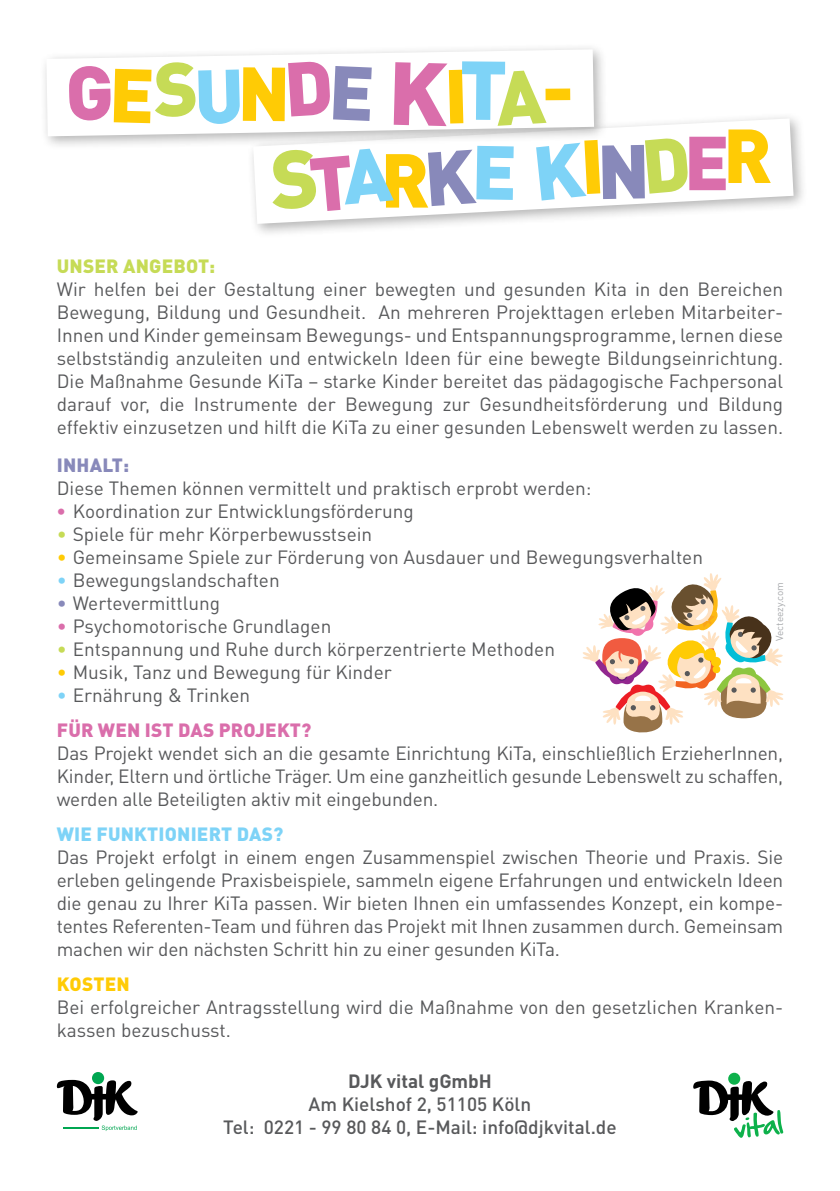
<style>
.page{position:relative;width:840px;height:1191px;background:#fff}
.page>*{position:absolute;margin:0;border:0;box-sizing:border-box;transform-origin:0 0}
.t1{font:19px/23px "DINOT";color:#58595b;text-align:justify}
.t2{font:500 19px/23px "DINOT";color:#58595b;text-align:center}
.t3{font:900 19px/35px "DINOT";letter-spacing:.01em;color:#da6eab}
.t4{font:900 19px "DINOT";letter-spacing:.01em;color:#7ed3f7}
.t5{font:900 19px "DINOT";letter-spacing:.01em;color:#c6db56}
.t6{font:700 19px "DINOT";color:#58595b}
.t7{font:900 19px "DINOT";letter-spacing:.01em;color:#8889ba}
.t8{font:900 19px "DINOT";letter-spacing:.01em;color:#ffcb05}
.t9{font:10px "DINOT";color:#a7a9ac}
.s1{font-weight:900;color:#da6eab}
.s2{color:#c6db56}
.s3{color:#ffcb05}
.s4{color:#7ed3f7}
.s5{color:#8889ba}
.s6{color:#da6eab}
.s7{font-weight:400;color:#7ed3f7}
.s8{font-weight:400;color:#58595b}
</style>
<div class="page">
<div style="left:92px;top:1072px;width:12px;height:12px;background:#00a651;border-radius:50%"></div>
<svg style="left:57px;top:1079px;width:81px;height:52px"></svg>
<hr style="left:63px;top:1127px;width:36px;height:2px;background:#00a651">
<svg style="left:727px;top:1072px;width:12px;height:12px"></svg>
<svg style="left:693px;top:1080px;width:89px;height:57px"></svg>
<div style="left:247px;top:112px;width:561px;height:126px;background:#000;opacity:.3"></div>
<svg style="left:253px;top:118px;width:540px;height:106px"></svg>
<div style="left:39px;top:42px;width:569px;height:109px;background:#000;opacity:.3"></div>
<svg style="left:46px;top:49px;width:547px;height:87px"></svg>
<svg style="left:68px;top:61px;width:702px;height:150px"></svg>
<div style="left:545px;top:88px;width:25px;height:12px;background:#ffcb05"></div>
<svg style="left:583px;top:573px;width:200px;height:160px"></svg>
<p class="t5" style="left:57px;top:253px;width:160px">UNSER ANGEBOT:</p>
<p class="t1" style="left:57px;top:276px;width:727px">Wir helfen bei der Gestaltung einer bewegten und gesunden Kita in den Bereichen Bewegung, Bildung und Gesundheit. An mehreren Projekttagen erleben Mitarbeiter-Innen und Kinder gemeinsam Bewegungs- und Entspannungsprogramme, lernen diese selbstständig anzuleiten und entwickeln Ideen für eine bewegte Bildungseinrichtung.<br>Die Maßnahme Gesunde KiTa – starke Kinder bereitet das pädagogische Fachpersonal darauf vor, die Instrumente der Bewegung zur Gesundheitsförderung und Bildung effektiv einzusetzen und hilft die KiTa zu einer gesunden Lebenswelt werden zu lassen.</p>
<p class="t7" style="left:57px;top:452px;width:74px">INHALT:</p>
<p class="t1" style="left:57px;top:475px;width:536px">Diese Themen können vermittelt und praktisch erprobt werden:</p>
<p class="t1" style="left:57px;top:498px;width:358px"><span class="s1">•</span> Koordination zur Entwicklungsförderung</p>
<p class="t1" style="left:57px;top:521px;width:317px"><span class="s2">•</span> Spiele für mehr Körperbewusstsein</p>
<p class="t1" style="left:57px;top:544px;width:647px"><span class="s3">•</span> Gemeinsame Spiele zur Förderung von Ausdauer und Bewegungsverhalten</p>
<p class="t1" style="left:57px;top:567px;width:224px"><span class="s4">•</span> Bewegungslandschaften</p>
<p class="t1" style="left:57px;top:590px;width:165px"><span class="s5">•</span> Wertevermittlung</p>
<p class="t1" style="left:57px;top:613px;width:276px"><span class="s6">•</span> Psychomotorische Grundlagen</p>
<p class="t1" style="left:57px;top:636px;width:499px"><span class="s2">•</span> Entspannung und Ruhe durch körperzentrierte Methoden</p>
<p class="t1" style="left:57px;top:659px;width:336px"><span class="s3">•</span> Musik, Tanz und Bewegung für Kinder</p>
<p class="t3" style="left:57px;top:676px;width:256px"><span class="s7">•</span> <span class="s8">Ernährung &amp; Trinken<br></span>FÜR WEN IST DAS PROJEKT?</p>
<p class="t1" style="left:57px;top:740px;width:727px">Das Projekt wendet sich an die gesamte Einrichtung KiTa, einschließlich ErzieherInnen, Kinder, Eltern und örtliche Träger. Um eine ganzheitlich gesunde Lebenswelt zu schaffen, werden alle Beteiligten aktiv mit eingebunden.</p>
<p class="t4" style="left:57px;top:821px;width:228px">WIE FUNKTIONIERT DAS?</p>
<p class="t1" style="left:57px;top:845px;width:727px">Das Projekt erfolgt in einem engen Zusammenspiel zwischen Theorie und Praxis. Sie erleben gelingende Praxisbeispiele, sammeln eigene Erfahrungen und entwickeln Ideen die genau zu Ihrer KiTa passen. Wir bieten Ihnen ein umfassendes Konzept, ein kompe&shy;tentes Referenten-Team und führen das Projekt mit Ihnen zusammen durch. Gemeinsam machen wir den nächsten Schritt hin zu einer gesunden KiTa.</p>
<p class="t8" style="left:57px;top:971px;width:74px">KOSTEN</p>
<p class="t1" style="left:57px;top:995px;width:727px">Bei erfolgreicher Antragsstellung wird die Maßnahme von den gesetzlichen Kranken&shy;kassen bezuschusst.</p>
<p class="t6" style="left:348px;top:1068px;width:145px">DJK vital gGmbH</p>
<p class="t2" style="left:223px;top:1092px;width:395px">Am Kielshof 2, 51105 Köln<br>Tel: 0221 - 99 80 84 0, E-Mail: info@djkvital.de</p>
<p class="t9" style="left:772px;top:641px;width:61px;rotate:-90deg">Vecteezy.com</p>
</div>
